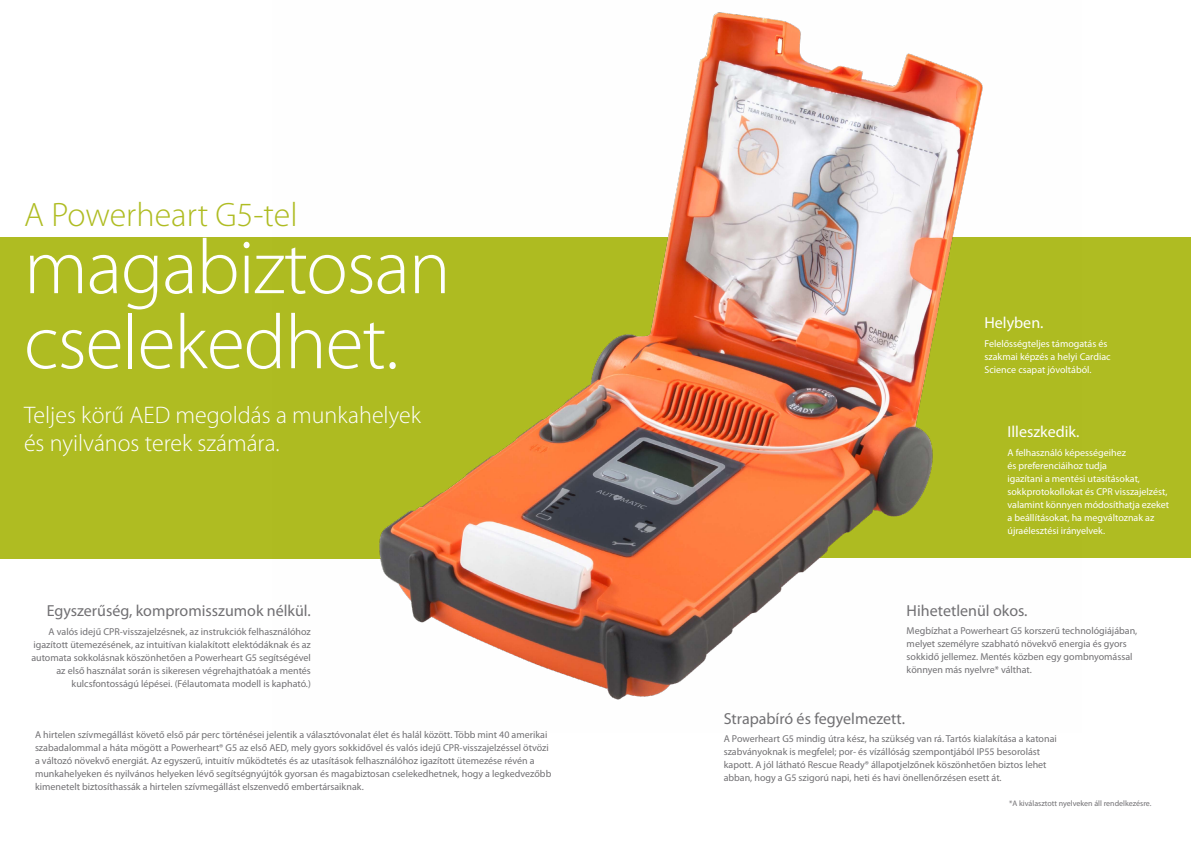
<style>
.page{position:relative;width:1191px;height:842px;background:#fff}
.page>*{position:absolute;margin:0;border:0;box-sizing:border-box;transform-origin:0 0}
.t1{font:300 78px/75px "Myriad Pro";letter-spacing:-.015em;color:#fff}
.t2{font:300 34px "Myriad Pro";color:#afbc22}
.t3{font:300 24px/28.8px "Myriad Pro";color:#fff}
.t4{font:16px "Myriad Pro";color:#717073}
.t5{font:16px "Myriad Pro";color:#fff}
.t6{font:10px/13px "Myriad Pro";color:#717073}
.t7{font:10px/13px "Myriad Pro";color:#fff}
.t8{font:8px "Myriad Pro";color:#717073}
</style>
<div class="page">
<div style="left:0;top:237px;width:595px;height:321px;background:#afbc22"></div>
<div style="left:595px;top:237px;width:596px;height:320px;background:#afbc22"></div>
<img style="left:273px;top:12px;width:808px;height:688px">
<h2 class="t2" style="left:24px;top:194px;width:275px">A Powerheart G5-tel</h2>
<h1 class="t1" style="left:24px;top:229px;width:428px">magabiztosan cselekedhet.</h1>
<h3 class="t3" style="left:24px;top:400px;width:398px">Teljes körű AED megoldás a munkahelyek és nyilvános terek számára.</h3>
<h3 class="t4" style="left:47px;top:601px;width:266px">Egyszerűség, kompromisszumok nélkül.</h3>
<p class="t6" style="left:31px;top:625px;width:281px;text-align:right">A valós idejű CPR-visszajelzésnek, az instrukciók felhasználóhoz igazított ütemezésének, az intuitívan kialakított elektódáknak és az automata sokkolásnak köszönhetően a Powerheart G5 segítségével az első használat során is sikeresen végrehajthatóak a mentés kulcsfontosságú lépései. (Félautomata modell is kapható.)</p>
<p class="t6" style="left:35px;top:728px;width:518px">A hirtelen szívmegállást követő első pár perc történései jelentik a választóvonalat élet és halál között. Több mint 40 amerikai szabadalommal a háta mögött a Powerheart® G5 az első AED, mely gyors sokkidővel és valós idejű CPR-visszajelzéssel ötvözi a változó növekvő energiát. Az egyszerű, intuitív működtetés és az utasítások felhasználóhoz igazított ütemezése révén a munkahelyeken és nyilvános helyeken lévő segítségnyújtók gyorsan és magabiztosan cselekedhetnek, hogy a legkedvezőbb kimenetelt biztosíthassák a hirtelen szívmegállást elszenvedő embertársaiknak.</p>
<h3 class="t5" style="left:984px;top:313px;width:61px">Helyben.</h3>
<p class="t7" style="left:984px;top:337px;width:128px">Felelősségteljes támogatás és szakmai képzés a helyi Cardiac<br>Science csapat jóvoltából.</p>
<h3 class="t5" style="left:1007px;top:421px;width:74px">Illeszkedik.</h3>
<p class="t7" style="left:1007px;top:446px;width:163px">A felhasználó képességeihez<br>és preferenciáihoz tudja<br>igazítani a mentési utasításokat, sokkprotokollokat és CPR visszajelzést, valamint könnyen módosíthatja ezeket a beállításokat, ha megváltoznak az újraélesztési irányelvek.</p>
<h3 class="t4" style="left:906px;top:601px;width:122px">Hihetetlenül okos.</h3>
<p class="t6" style="left:906px;top:624px;width:232px">Megbízhat a Powerheart G5 korszerű technológiájában, melyet személyre szabható növekvő energia és gyors sokkidő jellemez. Mentés közben egy gombnyomással könnyen más nyelvre* válthat.</p>
<h3 class="t4" style="left:723px;top:709px;width:183px">Strapabíró és fegyelmezett.</h3>
<p class="t6" style="left:723px;top:732px;width:335px">A Powerheart G5 mindig útra kész, ha szükség van rá. Tartós kialakítása a katonai szabványoknak is megfelel; por- és vízállóság szempontjából IP55 besorolást kapott. A jól látható Rescue Ready® állapotjelzőnek köszönhetően biztos lehet abban, hogy a G5 szigorú napi, heti és havi önellenőrzésen esett át.</p>
<p class="t8" style="left:1009px;top:798px;width:144px">*A kiválasztott nyelveken áll rendelkezésre.</p>
</div>
